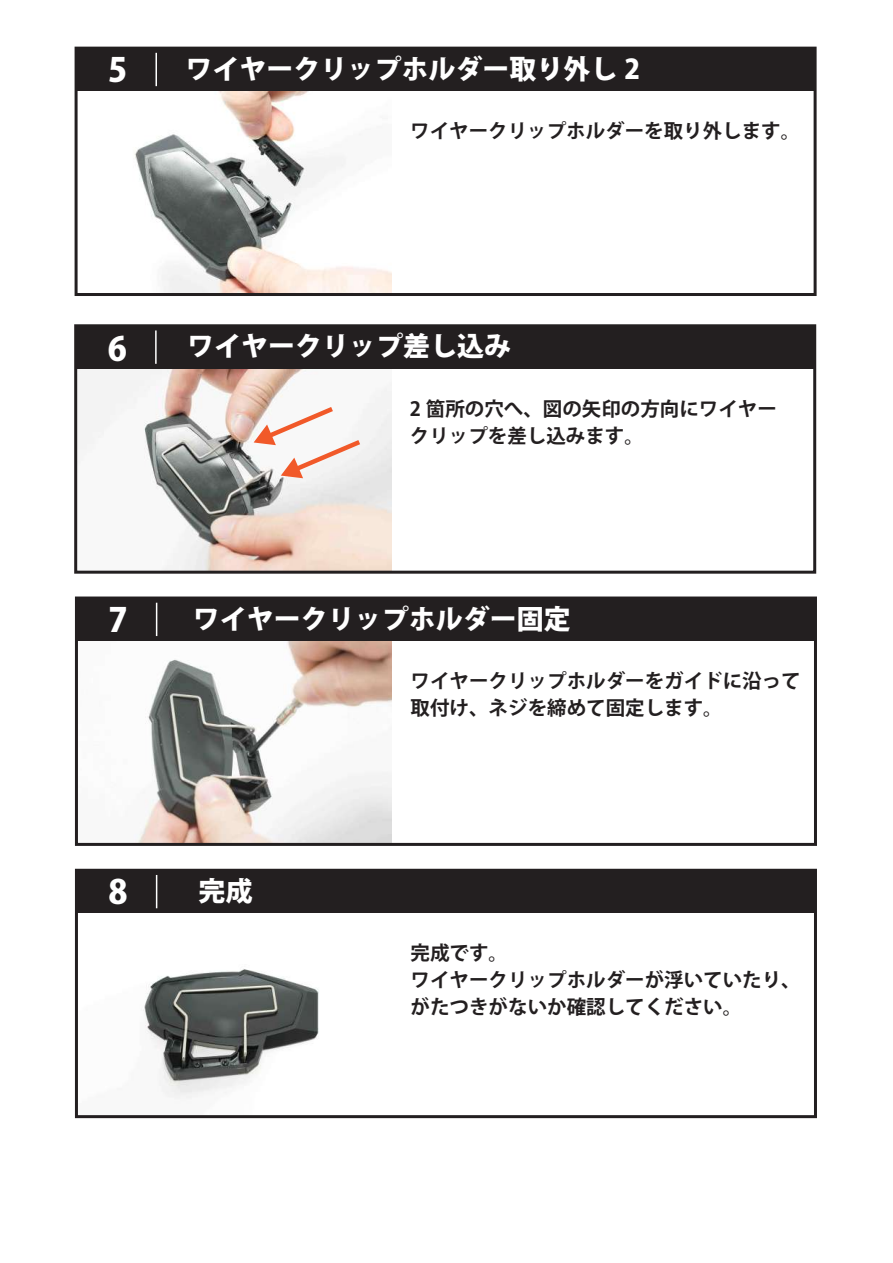
<style>
.page{position:relative;width:893px;height:1263px;background:#fff}
.page>*{position:absolute;margin:0;border:0;box-sizing:border-box;transform-origin:0 0}
.t1{font:800 33px "Koz Go Pr 6 N";color:#fff}
.t2{font:800 27px "Koz Go Pr 6 N";color:#fff}
.t3{font:700 19.5px/27px "Koz Go Pr 6 N";color:#231f20}
</style>
<div class="page">
<img style="left:143px;top:969px;width:176px;height:130px">
<img style="left:136px;top:641px;width:256px;height:201px">
<img style="left:78px;top:368px;width:314px;height:202px">
<img style="left:134px;top:91px;width:258px;height:201px">
<div style="left:76px;top:48px;width:739px;height:43px;background:#231f20"></div>
<div style="left:75px;top:47px;width:742px;height:249px;border:3px solid #231f20"></div>
<hr style="left:155px;top:53px;width:2px;height:33px;background:#fff">
<div style="left:76px;top:326px;width:739px;height:42px;background:#231f20"></div>
<div style="left:74px;top:324px;width:742px;height:250px;border:3px solid #231f20"></div>
<hr style="left:155px;top:330px;width:2px;height:34px;background:#fff">
<div style="left:76px;top:598px;width:739px;height:43px;background:#231f20"></div>
<div style="left:75px;top:596px;width:742px;height:250px;border:3px solid #231f20"></div>
<hr style="left:156px;top:603px;width:1px;height:33px;background:#fff">
<div style="left:76px;top:870px;width:739px;height:43px;background:#231f20"></div>
<div style="left:75px;top:869px;width:742px;height:249px;border:3px solid #231f20"></div>
<hr style="left:156px;top:875px;width:1px;height:33px;background:#fff">
<svg style="left:254px;top:403px;width:111px;height:75px"></svg>
<h1 class="t1" style="left:108px;top:51px;width:21px">5</h1>
<h2 class="t2" style="left:186px;top:54px;width:456px">ワイヤークリップホルダー取り外し 2</h2>
<p class="t3" style="left:410px;top:118px;width:391px">ワイヤークリップホルダーを取り外します。</p>
<h1 class="t1" style="left:108px;top:331px;width:21px">6</h1>
<h1 class="t1" style="left:108px;top:601px;width:21px">7</h1>
<h2 class="t2" style="left:187px;top:331px;width:325px">ワイヤークリップ差し込み</h2>
<p class="t3" style="left:410px;top:395px;width:369px">2 箇所の穴へ、図の矢印の方向にワイヤークリップを差し込みます。</p>
<h2 class="t2" style="left:193px;top:603px;width:379px">ワイヤークリップホルダー固定</h2>
<p class="t3" style="left:411px;top:668px;width:391px">ワイヤークリップホルダーをガイドに沿って取付け、ネジを締めて固定します。</p>
<h1 class="t1" style="left:108px;top:874px;width:21px">8</h1>
<h2 class="t2" style="left:198px;top:876px;width:55px">完成</h2>
<p class="t3" style="left:411px;top:940px;width:391px">完成です。<br>ワイヤークリップホルダーが浮いていたり、がたつきがないか確認してください。</p>
</div>
